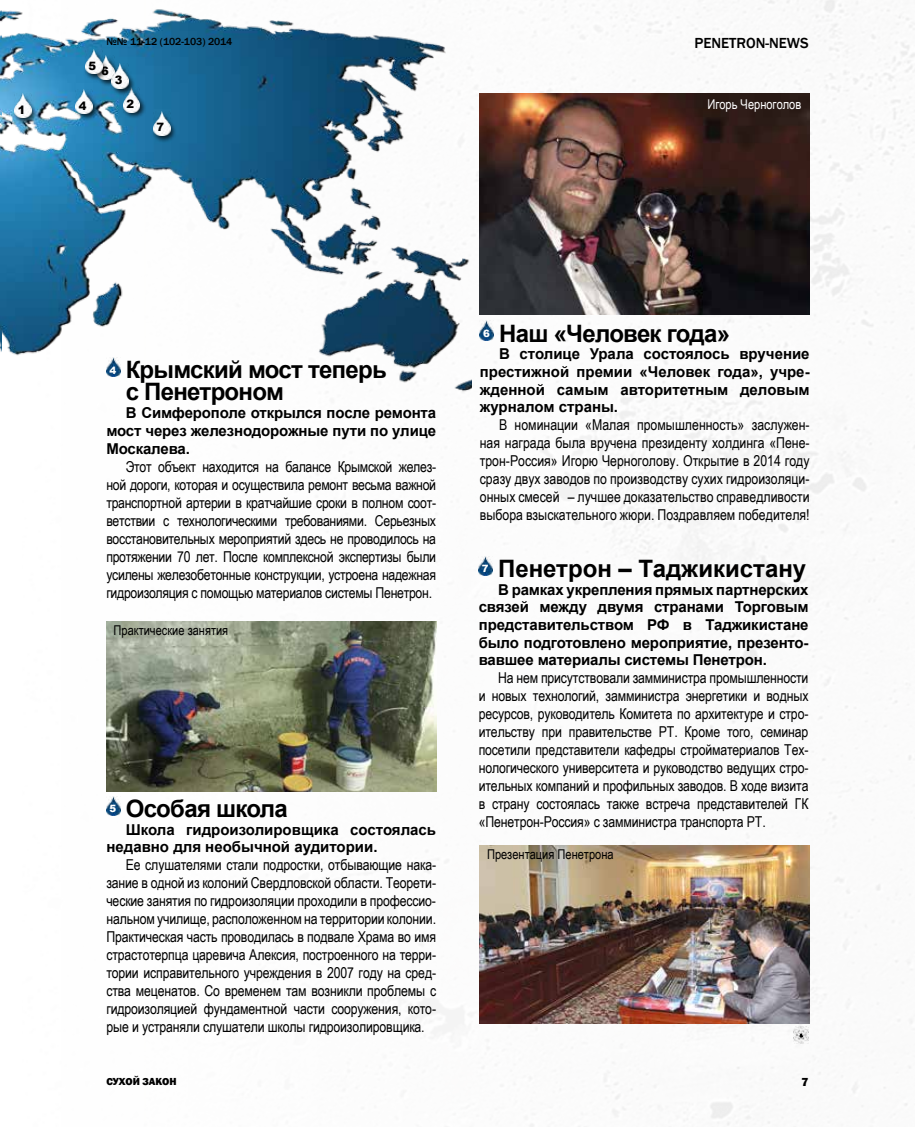
<style>
.page{position:relative;width:915px;height:1127px;background:#fff}
.page>*{position:absolute;margin:0;border:0;box-sizing:border-box;transform-origin:0 0}
.t1{font:700 24px/22.5px "Arial";letter-spacing:-.03em;color:#000}
.t2{font:700 24px "Arial";color:#000}
.t3{font:15px/18px "Arial Narrow";letter-spacing:-.01em;color:#000;text-align:justify}
.t4{font:700 15px/17.7px "Arial";letter-spacing:-.01em;color:#000;text-align:justify}
.t5{font:500 15px "Franklin Gothic";color:#000}
.t6{font:13.5px "Arial Narrow";color:#000}
.t7{font:13.5px "Arial Narrow";color:#fff}
.t8{font:800 12px "Franklin Gothic";color:#000}
.t9{font:900 11.55px "Arial";color:#000}
.t10{font:500 10.5px "Franklin Gothic";color:#000}
.t11{font:800 10.5px "Franklin Gothic";color:#000}
.t12{font:900 10.05px "Arial";color:#fff}
</style>
<div class="page">
<img style="left:106px;top:0;width:808px;height:1127px">
<img style="left:479px;top:845px;width:330px;height:179px">
<img style="left:0;top:5px;width:471px;height:396px">
<div style="left:121px;top:88px;width:26px;height:32px;background:#000;opacity:.75"></div>
<img style="left:123px;top:88px;width:17px;height:24px">
<div style="left:96px;top:55px;width:26px;height:32px;background:#000;opacity:.75"></div>
<img style="left:109px;top:55px;width:6px;height:24px">
<div style="left:151px;top:111px;width:26px;height:32px;background:#000;opacity:.75"></div>
<img style="left:153px;top:111px;width:17px;height:24px">
<div style="left:74px;top:89px;width:26px;height:32px;background:#000;opacity:.75"></div>
<img style="left:75px;top:89px;width:17px;height:25px">
<div style="left:83px;top:50px;width:26px;height:32px;background:#000;opacity:.75"></div>
<img style="left:85px;top:50px;width:17px;height:24px">
<div style="left:110px;top:64px;width:26px;height:32px;background:#000;opacity:.75"></div>
<img style="left:111px;top:64px;width:17px;height:24px">
<img style="left:793px;top:1027px;width:15px;height:16px">
<img style="left:478px;top:556px;width:14px;height:20px">
<img style="left:106px;top:357px;width:14px;height:20px">
<img style="left:479px;top:321px;width:14px;height:19px">
<img style="left:106px;top:796px;width:14px;height:20px">
<img style="left:106px;top:622px;width:330px;height:169px">
<div style="left:13px;top:93px;width:26px;height:32px;background:#000;opacity:.75"></div>
<img style="left:14px;top:94px;width:17px;height:24px">
<img style="left:479px;top:94px;width:330px;height:221px">
<p class="t10" style="left:106px;top:35px;width:127px">№№ 11-12 (102-103) 2014</p>
<p class="t5" style="left:694px;top:34px;width:116px">PENETRON-NEWS</p>
<p class="t9" style="left:88px;top:58px;width:9px">5</p>
<p class="t9" style="left:101px;top:63px;width:9px">6</p>
<p class="t9" style="left:115px;top:72px;width:9px">3</p>
<p class="t9" style="left:18px;top:101px;width:9px">1</p>
<p class="t7" style="left:707px;top:94px;width:95px">Игорь Черноголов</p>
<p class="t9" style="left:126px;top:96px;width:9px">2</p>
<p class="t9" style="left:79px;top:97px;width:9px">4</p>
<p class="t9" style="left:156px;top:119px;width:9px">7</p>
<h1 class="t1" style="left:126px;top:359px;width:263px">Крымский мост теперь с Пенетроном</h1>
<p class="t4" style="left:106px;top:404px;width:331px;text-indent:19px">В Симферополе открылся после ремонта мост через железнодорожные пути по улице Москалева.</p>
<p class="t3" style="left:106px;top:457px;width:331px;text-indent:19px">Этот объект находится на балансе Крымской желез&shy;ной дороги, которая и осуществила ремонт весьма важной транспортной артерии в кратчайшие сроки в полном соот&shy;ветствии с технологическими требованиями. Серьезных восстановительных мероприятий здесь не проводилось на протяжении 70 лет. После комплексной экспертизы были усилены железобетонные конструкции, устроена надежная гидроизоляция с помощью материалов системы Пенетрон.</p>
<p class="t12" style="left:110px;top:363px;width:8px">4</p>
<p class="t6" style="left:113px;top:620px;width:116px">Практические занятия</p>
<h1 class="t1" style="left:126px;top:798px;width:163px">Особая школа</h1>
<p class="t4" style="left:106px;top:821px;width:331px;text-indent:19px">Школа гидроизолировщика состоялась недавно для необычной аудитории.</p>
<p class="t3" style="left:106px;top:855px;width:331px;text-indent:19px">Ее слушателями стали подростки, отбывающие нака&shy;зание в одной из колоний Свердловской области. Теорети&shy;ческие занятия по гидроизоляции проходили в профессио&shy;нальном училище, расположенном на территории колонии.<br>Практическая часть проводилась в подвале Храма во имя страстотерпца царевича Алексия, построенного на терри&shy;тории исправительного учреждения в 2007 году на сред&shy;ства меценатов. Со временем там возникли проблемы с гидроизоляцией фундаментной части сооружения, кото&shy;рые и устраняли слушатели школы гидроизолировщика.</p>
<p class="t12" style="left:110px;top:801px;width:8px">5</p>
<h1 class="t1" style="left:499px;top:322px;width:232px">Наш «Человек года»</h1>
<p class="t4" style="left:479px;top:345px;width:331px;text-indent:19px">В столице Урала состоялось вручение престижной премии «Человек года», учре&shy;жденной самым авторитетным деловым журналом страны.</p>
<p class="t3" style="left:479px;top:415px;width:331px;text-indent:19px">В номинации «Малая промышленность» заслужен&shy;ная награда была вручена президенту холдинга «Пене&shy;трон-Россия» Игорю Черноголову. Открытие в 2014 году сразу двух заводов по производству сухих гидроизоляци&shy;онных смесей – лучшее доказательство справедливости выбора взыскательного жюри. Поздравляем победителя!</p>
<p class="t12" style="left:483px;top:326px;width:8px">6</p>
<h1 class="t2" style="left:498px;top:552px;width:309px">Пенетрон – Таджикистану</h1>
<p class="t4" style="left:478px;top:581px;width:331px;text-indent:19px">В рамках укрепления прямых партнерских связей между двумя странами Торговым представительством РФ в Таджикистане было подготовлено мероприятие, презенто&shy;вавшее материалы системы Пенетрон.</p>
<p class="t3" style="left:478px;top:668px;width:331px;text-indent:19px">На нем присутствовали замминистра промышленности и новых технологий, замминистра энергетики и водных ресурсов, руководитель Комитета по архитектуре и стро&shy;ительству при правительстве РТ. Кроме того, семинар посетили представители кафедры стройматериалов Тех&shy;нологического университета и руководство ведущих стро&shy;ительных компаний и профильных заводов. В ходе визита в страну состоялась также встреча представителей ГК «Пенетрон-Россия» с замминистра транспорта РТ.</p>
<p class="t12" style="left:482px;top:561px;width:8px">7</p>
<p class="t6" style="left:487px;top:844px;width:128px">Презентация Пенетрона</p>
<p class="t11" style="left:106px;top:1075px;width:72px">СУХОЙ ЗАКОН</p>
<p class="t8" style="left:801px;top:1074px;width:9px">7</p>
</div>
